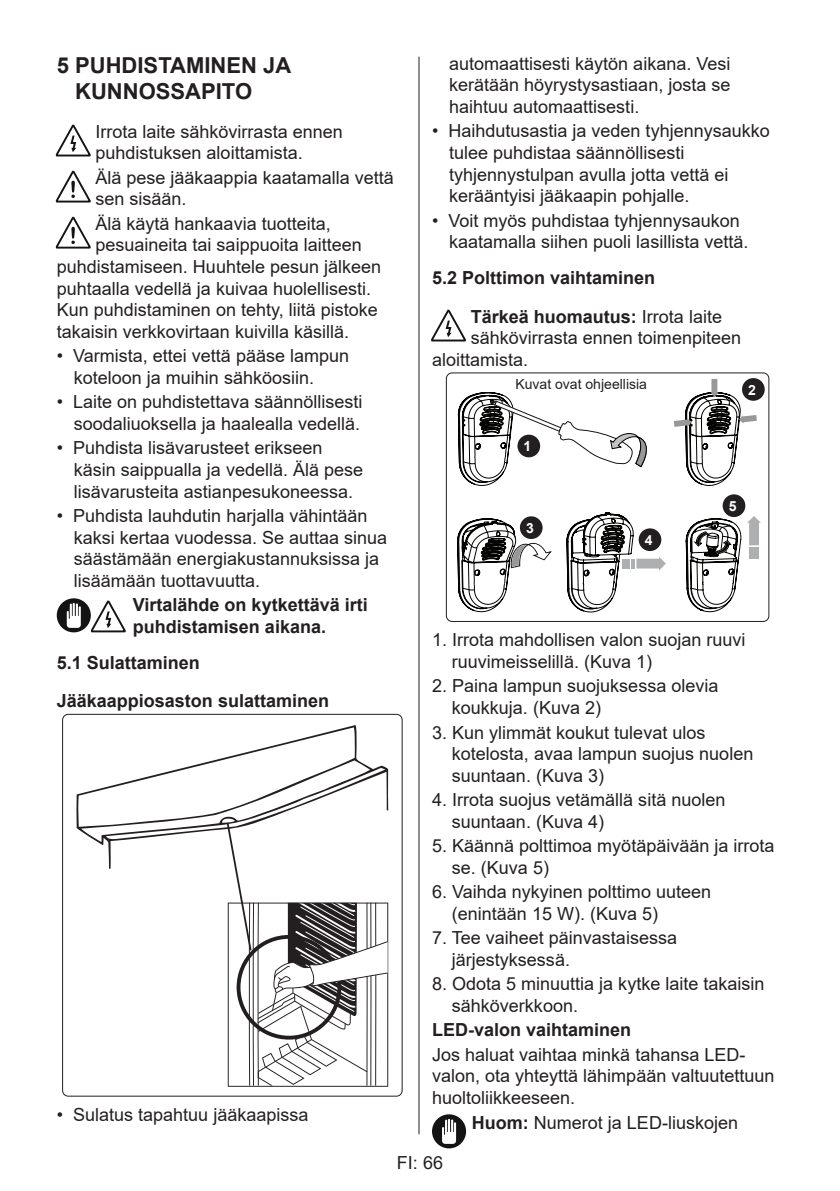
<style>
.page{position:relative;width:840px;height:1191px;background:#fff}
.page>*{position:absolute;margin:0;border:0;box-sizing:border-box;transform-origin:0 0}
.t1{font:700 22px/26.4px "Arial";color:#231f20}
.Paragraf_yazi{font:18px/21.6px "Arial";color:#231f20}
.Paragraf_yazi-2{font:700 18px/21.6px "Arial";color:#231f20}
.Paragraf_baslik{font:700 18px "Arial";color:#231f20}
.Paragraf_yazi-3{font:14px "Arial";color:#231f20}
.Etiket{font:700 14px "Arial";color:#fff}
.s1{font-weight:400}
.s2{font-weight:700}
</style>
<div class="page">
<hr style="left:418px;top:57px;width:1px;height:1077px;background:#231f20">
<svg style="left:55px;top:125px;width:35px;height:32px"></svg>
<svg style="left:55px;top:171px;width:35px;height:32px"></svg>
<svg style="left:55px;top:217px;width:35px;height:32px"></svg>
<div style="left:57px;top:598px;width:34px;height:34px;background:#141414;border-radius:17px"></div>
<svg style="left:67px;top:603px;width:14px;height:25px"></svg>
<svg style="left:90px;top:601px;width:35px;height:32px"></svg>
<div style="left:62px;top:714px;width:340px;height:382px;border:1px solid #231f20;border-radius:6px"></div>
<svg style="left:76px;top:725px;width:312px;height:143px"></svg>
<svg style="left:225px;top:821px;width:163px;height:265px"></svg>
<svg style="left:431px;top:310px;width:34px;height:32px"></svg>
<div style="left:445px;top:372px;width:324px;height:250px;border:1px solid #231f20;border-radius:6px"></div>
<svg style="left:457px;top:392px;width:190px;height:94px"></svg>
<div style="left:517px;top:435px;width:23px;height:22px;background:#231f20;border-radius:50%"></div>
<svg style="left:673px;top:379px;width:83px;height:107px"></svg>
<div style="left:741px;top:378px;width:23px;height:23px;background:#231f20;border-radius:50%"></div>
<svg style="left:457px;top:518px;width:94px;height:94px"></svg>
<div style="left:519px;top:516px;width:23px;height:23px;background:#231f20;border-radius:50%"></div>
<svg style="left:566px;top:512px;width:99px;height:100px"></svg>
<svg style="left:630px;top:558px;width:4px;height:10px"></svg>
<hr style="left:626px;top:558px;width:4px;height:10px;background:#aeafb0">
<hr style="left:622px;top:558px;width:4px;height:10px;background:#aeafb0">
<svg style="left:685px;top:516px;width:75px;height:96px"></svg>
<hr style="left:748px;top:551px;width:10px;height:4px;background:#aeafb0">
<hr style="left:748px;top:555px;width:10px;height:4px;background:#aeafb0">
<div style="left:638px;top:528px;width:23px;height:23px;background:#231f20;border-radius:50%"></div>
<div style="left:722px;top:494px;width:23px;height:23px;background:#231f20;border-radius:50%"></div>
<div style="left:432px;top:1114px;width:34px;height:34px;background:#141414;border-radius:17px"></div>
<svg style="left:442px;top:1119px;width:14px;height:24px"></svg>
<p class="t1" style="left:75px;top:52px;width:217px;text-indent:-18px">5 PUHDISTAMINEN JA<br>KUNNOSSAPITO</p>
<p class="Paragraf_yazi" style="left:95px;top:120px;width:249px">Irrota laite sähkövirrasta ennen puhdistuksen aloittamista.</p>
<p class="Paragraf_yazi" style="left:95px;top:167px;width:300px">Älä pese jääkaappia kaatamalla vettä sen sisään.</p>
<p class="Paragraf_yazi" style="left:95px;top:213px;width:237px">Älä käytä hankaavia tuotteita,</p>
<p class="Paragraf_yazi" style="left:95px;top:234px;width:268px">pesuaineita tai saippuoita laitteen</p>
<p class="Paragraf_yazi" style="left:57px;top:256px;width:326px">puhdistamiseen. Huuhtele pesun jälkeen</p>
<p class="Paragraf_yazi" style="left:57px;top:277px;width:316px">puhtaalla vedellä ja kuivaa huolellisesti.</p>
<p class="Paragraf_yazi" style="left:57px;top:299px;width:322px">Kun puhdistaminen on tehty, liitä pistoke</p>
<p class="Paragraf_yazi" style="left:57px;top:321px;width:294px">takaisin verkkovirtaan kuivilla käsillä.</p>
<p class="Paragraf_yazi" style="left:74px;top:345px;width:277px;text-indent:-17px">• Varmista, ettei vettä pääse lampun koteloon ja muihin sähköosiin.</p>
<p class="Paragraf_yazi" style="left:57px;top:391px;width:307px;text-align:right">• Laite on puhdistettava säännöllisesti soodaliuoksella ja haalealla vedellä.</p>
<p class="Paragraf_yazi" style="left:74px;top:437px;width:291px;text-indent:-17px">• Puhdista lisävarusteet erikseen käsin saippualla ja vedellä. Älä pese lisävarusteita astianpesukoneessa.</p>
<p class="Paragraf_yazi" style="left:74px;top:505px;width:315px;text-indent:-17px">• Puhdista lauhdutin harjalla vähintään kaksi kertaa vuodessa. Se auttaa sinua säästämään energiakustannuksissa ja lisäämään tuottavuutta.</p>
<p class="Paragraf_yazi-2" style="left:133px;top:594px;width:236px">Virtalähde on kytkettävä irti puhdistamisen aikana.</p>
<p class="Paragraf_yazi-2" style="left:57px;top:652px;width:145px">5.1 Sulattaminen</p>
<p class="Paragraf_baslik" style="left:57px;top:688px;width:274px">Jääkaappiosaston sulattaminen</p>
<p class="Paragraf_yazi" style="left:57px;top:1103px;width:253px">• Sulatus tapahtuu jääkaapissa</p>
<p class="Paragraf_yazi" style="left:449px;top:53px;width:283px;text-align:justify">automaattisesti käytön aikana. Vesi kerätään höyrystysastiaan, josta se haihtuu automaattisesti.</p>
<p class="Paragraf_yazi" style="left:449px;top:120px;width:322px;text-indent:-17px">• Haihdutusastia ja veden tyhjennysaukko tulee puhdistaa säännöllisesti tyhjennystulpan avulla jotta vettä ei kerääntyisi jääkaapin pohjalle.</p>
<p class="Paragraf_yazi" style="left:449px;top:209px;width:301px;text-indent:-17px">• Voit myös puhdistaa tyhjennysaukon kaatamalla siihen puoli lasillista vettä.</p>
<p class="Paragraf_yazi-2" style="left:432px;top:267px;width:225px">5.2 Polttimon vaihtaminen</p>
<p class="Paragraf_yazi-2" style="left:470px;top:306px;width:253px">Tärkeä huomautus: <span class="s1">Irrota laite</span></p>
<p class="Paragraf_yazi" style="left:470px;top:327px;width:272px">sähkövirrasta ennen toimenpiteen</p>
<p class="Paragraf_yazi" style="left:432px;top:349px;width:98px">aloittamista.</p>
<p class="Paragraf_yazi-3" style="left:515px;top:374px;width:133px">Kuvat ovat ohjeellisia</p>
<p class="Etiket" style="left:747px;top:380px;width:9px">2</p>
<p class="Etiket" style="left:523px;top:436px;width:9px">1</p>
<p class="Etiket" style="left:525px;top:518px;width:9px">3</p>
<p class="Etiket" style="left:644px;top:530px;width:9px">4</p>
<p class="Etiket" style="left:728px;top:496px;width:9px">5</p>
<p class="Paragraf_yazi" style="left:451px;top:629px;width:295px;text-indent:-20px">1. Irrota mahdollisen valon suojan ruuvi ruuvimeisselillä. (Kuva 1)</p>
<p class="Paragraf_yazi" style="left:451px;top:675px;width:268px;text-indent:-20px">2. Paina lampun suojuksessa olevia koukkuja. (Kuva 2)</p>
<p class="Paragraf_yazi" style="left:451px;top:721px;width:303px;text-indent:-20px">3. Kun ylimmät koukut tulevat ulos kotelosta, avaa lampun suojus nuolen suuntaan. (Kuva 3)</p>
<p class="Paragraf_yazi" style="left:451px;top:789px;width:275px;text-indent:-20px">4. Irrota suojus vetämällä sitä nuolen suuntaan. (Kuva 4)</p>
<p class="Paragraf_yazi" style="left:451px;top:835px;width:324px;text-indent:-20px">5. Käännä polttimoa myötäpäivään ja irrota se. (Kuva 5)</p>
<p class="Paragraf_yazi" style="left:451px;top:881px;width:260px;text-indent:-20px">6. Vaihda nykyinen polttimo uuteen (enintään 15 W). (Kuva 5)</p>
<p class="Paragraf_yazi" style="left:451px;top:927px;width:226px;text-indent:-20px">7. Tee vaiheet päinvastaisessa järjestyksessä.</p>
<p class="Paragraf_yazi" style="left:451px;top:973px;width:314px;text-indent:-20px">8. Odota 5 minuuttia ja kytke laite takaisin sähköverkkoon.</p>
<p class="Paragraf_baslik" style="left:432px;top:1017px;width:201px">LED-valon vaihtaminen</p>
<p class="Paragraf_yazi" style="left:432px;top:1043px;width:344px">Jos haluat vaihtaa minkä tahansa LED&shy;valon, ota yhteyttä lähimpään valtuutettuun huoltoliikkeeseen.</p>
<p class="Paragraf_yazi" style="left:471px;top:1111px;width:268px"><span class="s2">Huom:</span> Numerot ja LED-liuskojen</p>
<p class="Paragraf_yazi" style="left:397px;top:1152px;width:48px">FI: 66</p>
</div>
